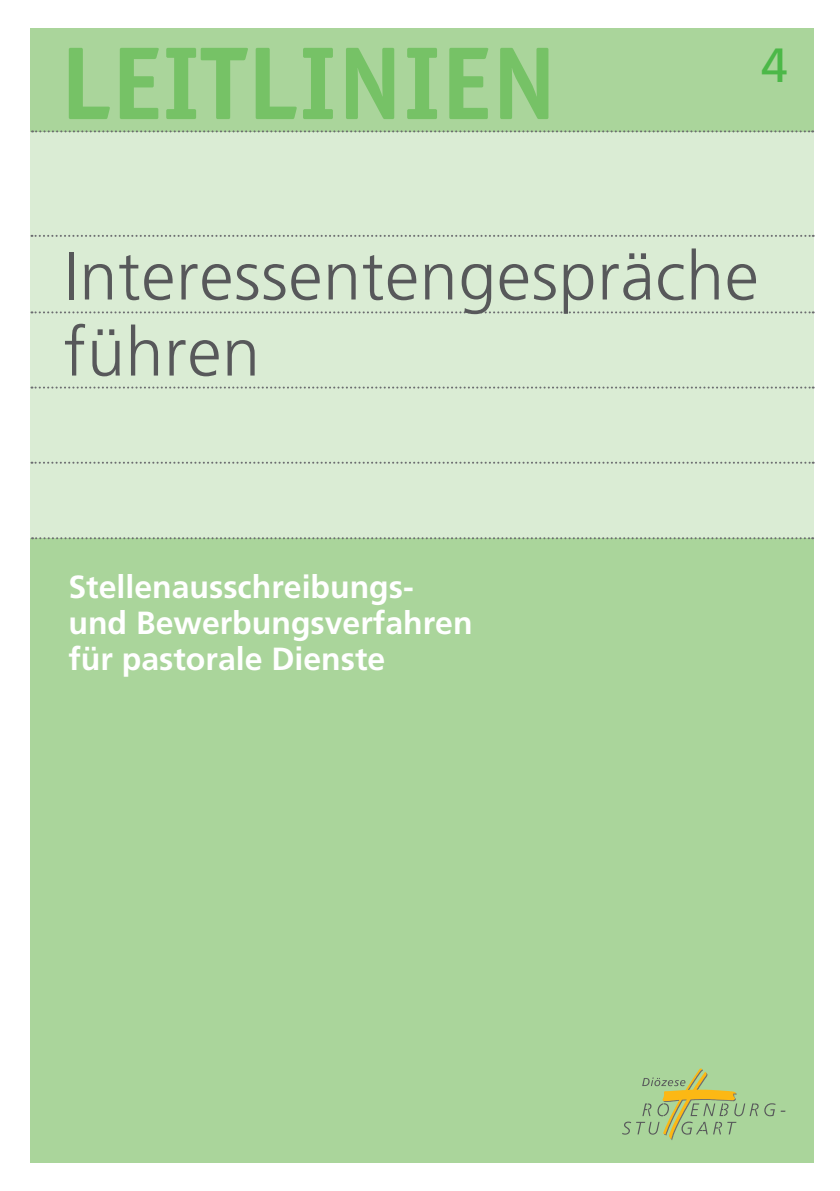
<style>
.page{position:relative;width:840px;height:1191px;background:#fff}
.page>*{position:absolute;margin:0;border:0;box-sizing:border-box;transform-origin:0 0}
.t1{font:300 68px/76px "Frutiger";letter-spacing:.01em;color:#57585a}
.t2{font:48px "Frutiger";color:#4cb848}
.t3{font:700 32px/36px "Frutiger";color:#fff}
</style>
<div class="page">
<div style="left:30px;top:28px;width:783px;height:1134px;background:#aad59b"></div>
<div style="left:30px;top:132px;width:783px;height:405px;background:#daecd4"></div>
<svg style="left:622px;top:1068px;width:163px;height:72px"></svg>
<svg style="left:32px;top:130px;width:780px;height:2px"></svg>
<svg style="left:32px;top:537px;width:780px;height:2px"></svg>
<svg style="left:31px;top:235px;width:782px;height:2px"></svg>
<svg style="left:31px;top:311px;width:782px;height:2px"></svg>
<svg style="left:31px;top:386px;width:782px;height:2px"></svg>
<svg style="left:31px;top:462px;width:782px;height:2px"></svg>
<svg style="left:69px;top:48px;width:479px;height:71px"></svg>
<p class="t2" style="left:760px;top:37px;width:28px">4</p>
<p class="t1" style="left:64px;top:238px;width:696px">Interessentengespräche führen</p>
<p class="t3" style="left:68px;top:568px;width:405px">Stellenausschreibungs&shy;und Bewerbungsverfahren für pastorale Dienste</p>
</div>
